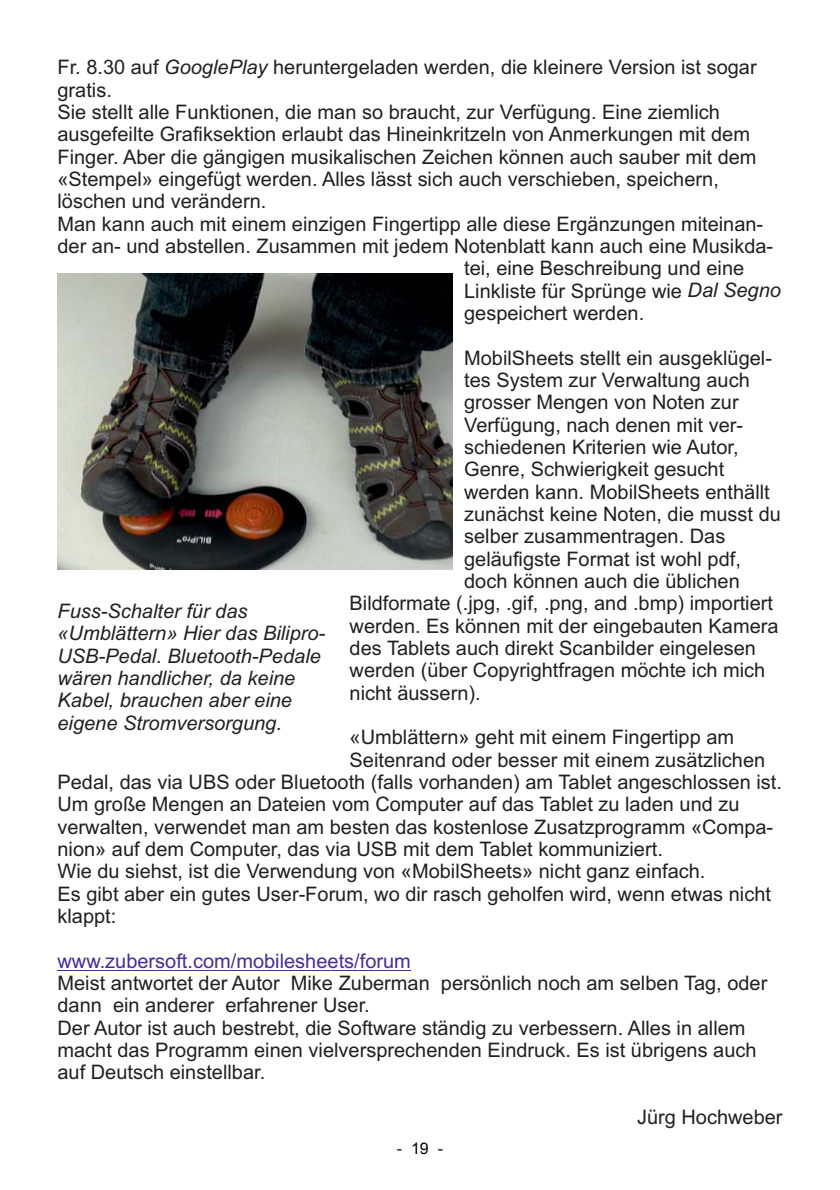
<style>
.page{position:relative;width:840px;height:1190px;background:#fff}
.page>*{position:absolute;margin:0;border:0;box-sizing:border-box;transform-origin:0 0}
.t1{font:20px/22.4px "Arial";color:#231f20}
.t2{font:italic 20px/22.4px "Arial";color:#231f20}
.t3{font:20px "Arial";color:#452f92}
.t4{font:16px "Arial";color:#000}
.s1{font-style:italic}
</style>
<div class="page">
<img style="left:57px;top:273px;width:396px;height:297px">
<hr style="left:57px;top:970px;width:354px;height:1px;background:#452f92">
<p class="t1" style="left:57px;top:58px;width:701px">Fr. 8.30 auf <span class="s1">GooglePlay</span> heruntergeladen werden, die kleinere Version ist sogar</p>
<p class="t1" style="left:57px;top:80px;width:56px">gratis.</p>
<p class="t1" style="left:57px;top:103px;width:664px">Sie stellt alle Funktionen, die man so braucht, zur Verfügung. Eine ziemlich</p>
<p class="t1" style="left:57px;top:125px;width:694px">ausgefeilte Grafiksektion erlaubt das Hineinkritzeln von Anmerkungen mit dem</p>
<p class="t1" style="left:57px;top:147px;width:701px">Finger. Aber die gängigen musikalischen Zeichen können auch sauber mit dem</p>
<p class="t1" style="left:57px;top:170px;width:663px">«Stempel» eingefügt werden. Alles lässt sich auch verschieben, speichern,</p>
<p class="t1" style="left:57px;top:192px;width:210px">löschen und verändern.</p>
<p class="t1" style="left:57px;top:214px;width:707px">Man kann auch mit einem einzigen Fingertipp alle diese Ergänzungen miteinan-</p>
<p class="t1" style="left:57px;top:237px;width:717px">der an- und abstellen. Zusammen mit jedem Notenblatt kann auch eine Musikda-</p>
<p class="t1" style="left:464px;top:259px;width:282px">tei, eine Beschreibung und eine</p>
<p class="t1" style="left:464px;top:281px;width:318px">Linkliste für Sprünge wie <span class="s1">Dal Segno</span></p>
<p class="t1" style="left:464px;top:304px;width:182px">gespeichert werden.</p>
<p class="t1" style="left:464px;top:348px;width:309px">MobilSheets stellt ein ausgeklügel-</p>
<p class="t1" style="left:464px;top:371px;width:287px">tes System zur Verwaltung auch</p>
<p class="t1" style="left:464px;top:393px;width:276px">grosser Mengen von Noten zur</p>
<p class="t1" style="left:464px;top:415px;width:281px">Verfügung, nach denen mit ver-</p>
<p class="t1" style="left:464px;top:438px;width:276px">schiedenen Kriterien wie Autor,</p>
<p class="t1" style="left:464px;top:460px;width:262px">Genre, Schwierigkeit gesucht</p>
<p class="t1" style="left:464px;top:482px;width:307px">werden kann. MobilSheets enthällt</p>
<p class="t1" style="left:464px;top:505px;width:318px">zunächst keine Noten, die musst du</p>
<p class="t1" style="left:464px;top:527px;width:263px">selber zusammentragen. Das</p>
<p class="t1" style="left:464px;top:549px;width:278px">geläufigste Format ist wohl pdf,</p>
<p class="t1" style="left:464px;top:572px;width:277px">doch können auch die üblichen</p>
<p class="t1" style="left:350px;top:594px;width:425px">Bildformate (.jpg, .gif, .png, and .bmp) importiert</p>
<p class="t1" style="left:350px;top:616px;width:431px">werden. Es können mit der eingebauten Kamera</p>
<p class="t1" style="left:350px;top:639px;width:408px">des Tablets auch direkt Scanbilder eingelesen</p>
<p class="t1" style="left:350px;top:661px;width:417px">werden (über Copyrightfragen möchte ich mich</p>
<p class="t1" style="left:350px;top:683px;width:133px">nicht äussern).</p>
<p class="t1" style="left:350px;top:728px;width:386px">«Umblättern» geht mit einem Fingertipp am</p>
<p class="t1" style="left:350px;top:750px;width:417px">Seitenrand oder besser mit einem zusätzlichen</p>
<p class="t1" style="left:57px;top:773px;width:726px">Pedal, das via UBS oder Bluetooth (falls vorhanden) am Tablet angeschlossen ist.</p>
<p class="t1" style="left:57px;top:795px;width:684px">Um große Mengen an Dateien vom Computer auf das Tablet zu laden und zu</p>
<p class="t1" style="left:57px;top:817px;width:717px">verwalten, verwendet man am besten das kostenlose Zusatzprogramm «Compa-</p>
<p class="t1" style="left:57px;top:840px;width:607px">nion» auf dem Computer, das via USB mit dem Tablet kommuniziert.</p>
<p class="t1" style="left:57px;top:862px;width:650px">Wie du siehst, ist die Verwendung von «MobilSheets» nicht ganz einfach.</p>
<p class="t1" style="left:57px;top:884px;width:715px">Es gibt aber ein gutes User-Forum, wo dir rasch geholfen wird, wenn etwas nicht</p>
<p class="t1" style="left:57px;top:907px;width:60px">klappt:</p>
<p class="t2" style="left:57px;top:602px;width:269px">Fuss-Schalter für das «Umblättern» Hier das Bilipro-<br>USB-Pedal. Bluetooth-Pedale wären handlicher, da keine<br>Kabel, brauchen aber eine eigene Stromversorgung.</p>
<p class="t3" style="left:57px;top:953px;width:355px">www.zubersoft.com/mobilesheets/forum</p>
<p class="t1" style="left:57px;top:974px;width:711px">Meist antwortet der Autor Mike Zuberman persönlich noch am selben Tag, oder dann ein anderer erfahrener User.<br>Der Autor ist auch bestrebt, die Software ständig zu verbessern. Alles in allem macht das Programm einen vielversprechenden Eindruck. Es ist übrigens auch auf Deutsch einstellbar.</p>
<p class="t1" style="left:637px;top:1108px;width:147px">Jürg Hochweber</p>
<p class="t4" style="left:397px;top:1138px;width:48px">- 19 -</p>
</div>
